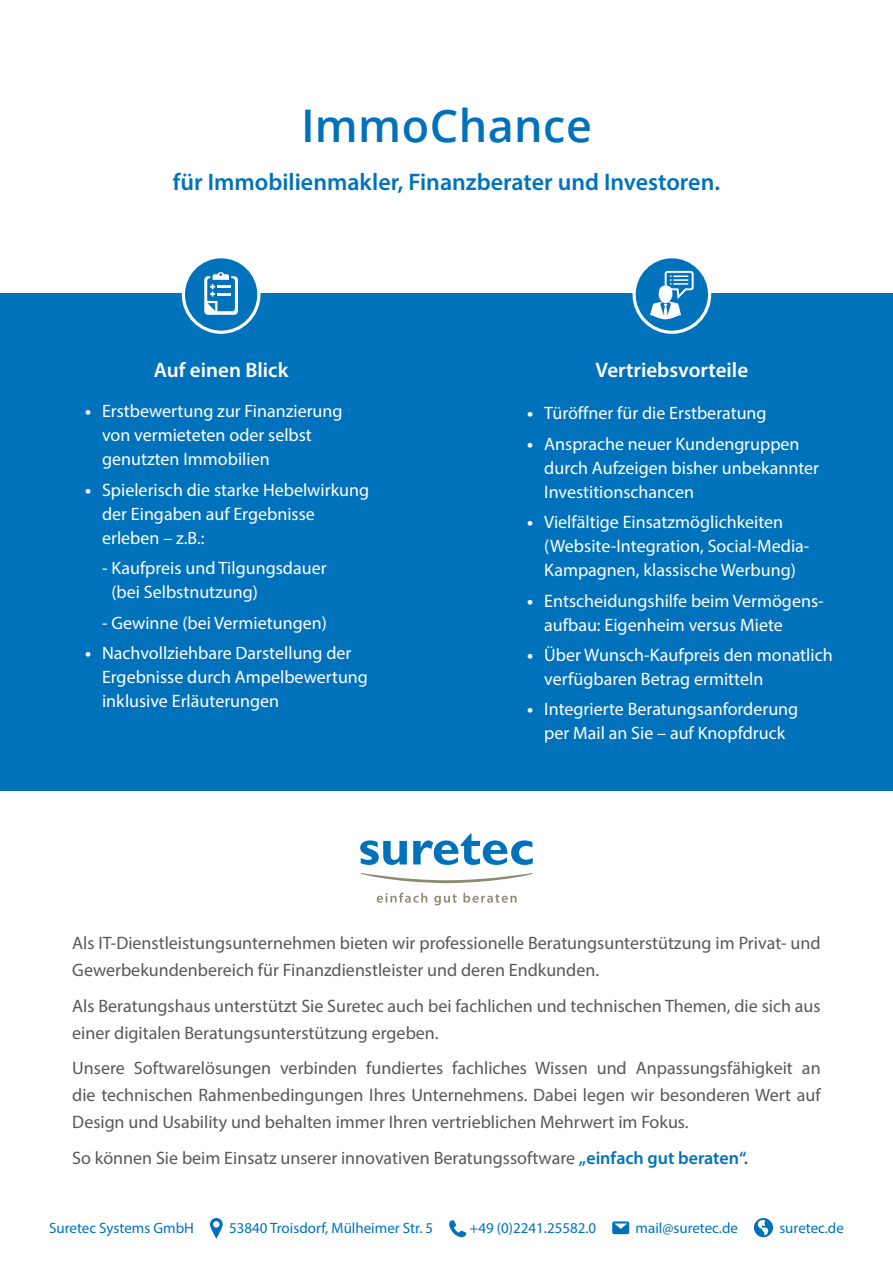
<style>
.page{position:relative;width:893px;height:1263px;background:#fff}
.page>*{position:absolute;margin:0;border:0;box-sizing:border-box;transform-origin:0 0}
.t1{font:600 45px "Open Sans";letter-spacing:.01em;color:#0072bc}
.t2{font:600 24px "Myriad Pro";color:#0072bc}
.t3{font:600 21px "Myriad Pro";color:#fff}
.t4{font:18px/24px "Myriad Pro";color:#fff}
.t5{font:18px/27px "Myriad Pro";color:#57585a}
.t6{font:15px "Myriad Pro";color:#0072bc}
.s1{font-weight:700}
.s2{font-weight:600;color:#0072bc}
.s3{font-weight:600}
</style>
<div class="page">
<svg style="left:210px;top:1218px;width:13px;height:21px"></svg>
<svg style="left:449px;top:1220px;width:17px;height:17px"></svg>
<svg style="left:612px;top:1221px;width:17px;height:13px"></svg>
<svg style="left:754px;top:1218px;width:19px;height:19px"></svg>
<svg style="left:377px;top:893px;width:50px;height:10px"></svg>
<svg style="left:434px;top:894px;width:23px;height:11px"></svg>
<svg style="left:463px;top:893px;width:54px;height:10px"></svg>
<svg style="left:361px;top:873px;width:172px;height:10px"></svg>
<svg style="left:360px;top:840px;width:47px;height:25px"></svg>
<svg style="left:413px;top:833px;width:120px;height:32px"></svg>
<div style="left:0;top:293px;width:893px;height:498px;background:#0072bc"></div>
<svg style="left:634px;top:257px;width:76px;height:75px"></svg>
<div style="left:632px;top:255px;width:79px;height:79px;border:3px solid #fff;border-radius:50%"></div>
<svg style="left:650px;top:270px;width:45px;height:49px"></svg>
<div style="left:183px;top:257px;width:76px;height:75px;background:#0072bc;border-radius:50%"></div>
<div style="left:182px;top:255px;width:78px;height:79px;border:3px solid #fff;border-radius:50%"></div>
<svg style="left:204px;top:272px;width:34px;height:43px"></svg>
<h1 class="t1" style="left:301px;top:95px;width:292px">ImmoChance</h1>
<h2 class="t2" style="left:173px;top:166px;width:549px">für Immobilienmakler, Finanzberater und Investoren.</h2>
<p class="t3" style="left:154px;top:357px;width:136px">Auf einen Blick</p>
<p class="t4" style="left:102px;top:399px;width:242px;text-indent:-17px"><span class="s1">•</span> Erstbewertung zur Finanzierung von vermieteten oder selbst genutzten Immobilien</p>
<p class="t4" style="left:102px;top:477px;width:269px;text-indent:-17px"><span class="s1">•</span> Spielerisch die starke Hebelwirkung der Eingaben auf Ergebnisse erleben – z.B.:</p>
<p class="t4" style="left:111px;top:556px;width:217px;text-indent:-9px">- Kaufpreis und Tilgungsdauer (bei Selbstnutzung)</p>
<p class="t4" style="left:102px;top:610px;width:226px">- Gewinne (bei Vermietungen)</p>
<p class="t4" style="left:102px;top:641px;width:267px;text-indent:-17px"><span class="s1">•</span> Nachvollziehbare Darstellung der<br>Ergebnisse durch Ampelbewertung inklusive Erläuterungen</p>
<p class="t3" style="left:596px;top:357px;width:154px">Vertriebsvorteile</p>
<p class="t4" style="left:527px;top:401px;width:241px"><span class="s1">•</span> Türöffner für die Erstberatung</p>
<p class="t4" style="left:544px;top:431px;width:276px;text-indent:-17px"><span class="s1">•</span> Ansprache neuer Kundengruppen durch Aufzeigen bisher unbekannter<br>Investitionschancen</p>
<p class="t4" style="left:544px;top:510px;width:267px;text-indent:-17px"><span class="s1">•</span> Vielfältige Einsatzmöglichkeiten (Website-Integration, Social-Media-<br>Kampagnen, klassische Werbung)</p>
<p class="t4" style="left:544px;top:588px;width:281px;text-indent:-17px"><span class="s1">•</span> Entscheidungshilfe beim Vermögens&shy;aufbau: Eigenheim versus Miete</p>
<p class="t4" style="left:544px;top:643px;width:290px;text-indent:-17px"><span class="s1">•</span> Über Wunsch-Kaufpreis den monatlich verfügbaren Betrag ermitteln</p>
<p class="t4" style="left:527px;top:697px;width:273px;text-align:center"><span class="s1">•</span> Integrierte Beratungsanforderung per Mail an Sie – auf Knopfdruck</p>
<p class="t5" style="left:72px;top:929px;width:750px">Als IT-Dienstleistungsunternehmen bieten wir professionelle Beratungsunterstützung im Privat- und<br>Gewerbekundenbereich für Finanzdienstleister und deren Endkunden.</p>
<p class="t5" style="left:72px;top:992px;width:750px">Als Beratungshaus unterstützt Sie Suretec auch bei fachlichen und technischen Themen, die sich aus einer digitalen Beratungsunterstützung ergeben.</p>
<p class="t5" style="left:72px;top:1054px;width:750px;text-align:justify">Unsere Softwarelösungen verbinden fundiertes fachliches Wissen und Anpassungsfähigkeit an die technischen Rahmenbedingungen Ihres Unternehmens. Dabei legen wir besonderen Wert auf Design und Usability und behalten immer Ihren vertrieblichen Mehrwert im Fokus.</p>
<p class="t5" style="left:72px;top:1144px;width:677px">So können Sie beim Einsatz unserer innovativen Beratungssoftware <span class="s2">„einfach gut beraten“</span><span class="s3">.</span></p>
<p class="t6" style="left:49px;top:1218px;width:146px">Suretec Systems GmbH</p>
<p class="t6" style="left:229px;top:1218px;width:206px">53840 Troisdorf, Mülheimer Str. 5</p>
<p class="t6" style="left:469px;top:1218px;width:128px">+49 (0)2241.25582.0</p>
<p class="t6" style="left:636px;top:1218px;width:104px">mail@suretec.de</p>
<p class="t6" style="left:779px;top:1218px;width:66px">suretec.de</p>
</div>
